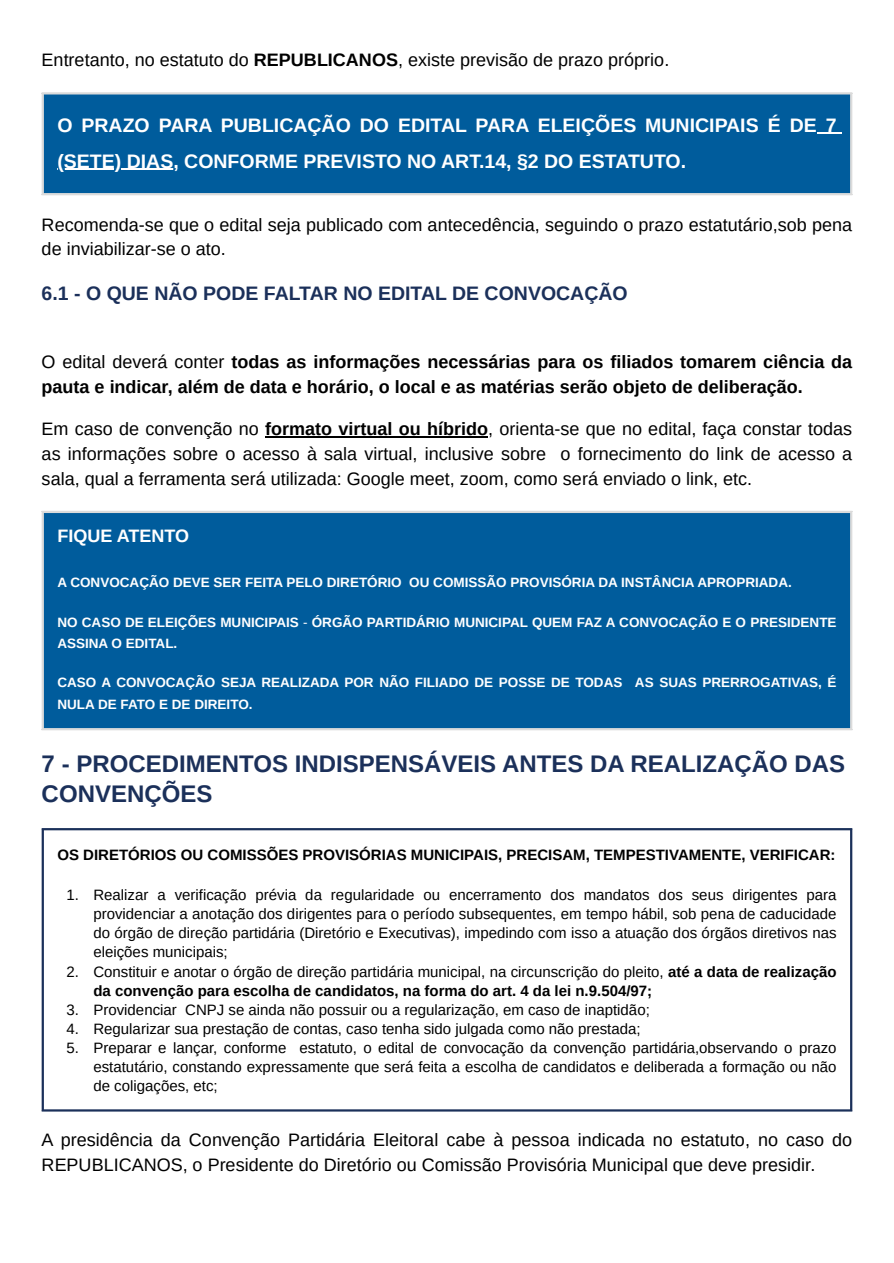
<style>
.page{position:relative;width:894px;height:1263px;background:#fff}
.page>*{position:absolute;margin:0;border:0;box-sizing:border-box;transform-origin:0 0}
.t1{font:700 24px/30.3px "Arimo";color:#1b305a}
.t2{font:700 19.5px/36px "Arimo";color:#fff}
.t3{font:700 19.5px "Arimo";color:#1b305a}
.t4{font:18px/24.8px "Arimo";color:#000}
.t5{font:700 18px/24.8px "Arimo";color:#000}
.t6{font:700 18px "Arimo";color:#fff}
.t7{font:15px/19.2px "Arimo";color:#000;text-align:justify}
.t8{font:700 15px/19.2px "Arimo";color:#000}
.t9{font:700 13.5px/21.3px "Arimo";color:#fff}
.s1{font-weight:700}
.s2{font-weight:400}
</style>
<div class="page">
<hr style="left:265px;top:436px;width:223px;height:2px;background:#000">
<div style="left:42px;top:93px;width:809px;height:101px;background:#005c9c"></div>
<svg style="left:817px;top:133px;width:24px;height:1px"></svg>
<hr style="left:57px;top:169px;width:122px;height:1px;background:#fff">
<hr style="left:42px;top:95px;width:2px;height:98px;background:#dbdbdb">
<hr style="left:849px;top:95px;width:3px;height:98px;background:#dbdbdb">
<hr style="left:42px;top:92px;width:810px;height:3px;background:#dbdbdb">
<hr style="left:42px;top:193px;width:810px;height:2px;background:#dbdbdb">
<div style="left:42px;top:512px;width:809px;height:217px;background:#005c9c"></div>
<hr style="left:42px;top:513px;width:2px;height:215px;background:#dbdbdb">
<hr style="left:849px;top:513px;width:3px;height:215px;background:#dbdbdb">
<hr style="left:42px;top:511px;width:810px;height:2px;background:#dbdbdb">
<hr style="left:42px;top:728px;width:810px;height:2px;background:#dbdbdb">
<hr style="left:42px;top:830px;width:2px;height:279px;background:#1b305a">
<hr style="left:849px;top:830px;width:3px;height:279px;background:#1b305a">
<hr style="left:42px;top:828px;width:810px;height:2px;background:#1b305a">
<hr style="left:42px;top:1109px;width:810px;height:2px;background:#1b305a">
<p class="t4" style="left:42px;top:48px;width:629px">Entretanto, no estatuto do <span class="s1">REPUBLICANOS</span>, existe previsão de prazo próprio.</p>
<p class="t2" style="left:57px;top:107px;width:780px">O PRAZO PARA PUBLICAÇÃO DO EDITAL PARA ELEIÇÕES MUNICIPAIS É DE 7 (SETE) DIAS, CONFORME PREVISTO NO ART.14, §2 DO ESTATUTO.</p>
<p class="t4" style="left:42px;top:212px;width:811px">Recomenda-se que o edital seja publicado com antecedência, seguindo o prazo estatutário,sob pena de inviabilizar-se o ato.</p>
<h2 class="t3" style="left:42px;top:283px;width:587px">6.1 - O QUE NÃO PODE FALTAR NO EDITAL DE CONVOCAÇÃO</h2>
<p class="t5" style="left:42px;top:349px;width:811px"><span class="s2">O edital deverá conter</span> todas as informações necessárias para os filiados tomarem ciência da pauta e indicar, além de data e horário, o local e as matérias serão objeto de deliberação.</p>
<p class="t4" style="left:42px;top:417px;width:811px;text-align:justify">Em caso de convenção no <span class="s1">formato virtual ou híbrido</span>, orienta-se que no edital, faça constar todas as informações sobre o acesso à sala virtual, inclusive sobre o fornecimento do link de acesso a sala, qual a ferramenta será utilizada: Google meet, zoom, como será enviado o link, etc.</p>
<h1 class="t6" style="left:57px;top:526px;width:133px">FIQUE ATENTO</h1>
<h1 class="t9" style="left:57px;top:572px;width:735px">A CONVOCAÇÃO DEVE SER FEITA PELO DIRETÓRIO OU COMISSÃO PROVISÓRIA DA INSTÂNCIA APROPRIADA.</h1>
<h2 class="t9" style="left:57px;top:611px;width:780px">NO CASO DE ELEIÇÕES MUNICIPAIS <span class="s2">-</span> ÓRGÃO PARTIDÁRIO MUNICIPAL QUEM FAZ A CONVOCAÇÃO E O PRESIDENTE<br>ASSINA O EDITAL.</h2>
<h2 class="t9" style="left:57px;top:672px;width:780px">CASO A CONVOCAÇÃO SEJA REALIZADA POR NÃO FILIADO DE POSSE DE TODAS AS SUAS PRERROGATIVAS, É<br>NULA DE FATO E DE DIREITO.</h2>
<h1 class="t1" style="left:42px;top:748px;width:804px">7 - PROCEDIMENTOS INDISPENSÁVEIS ANTES DA REALIZAÇÃO DAS<br>CONVENÇÕES</h1>
<h1 class="t8" style="left:57px;top:845px;width:779px">OS DIRETÓRIOS OU COMISSÕES PROVISÓRIAS MUNICIPAIS, PRECISAM, TEMPESTIVAMENTE, VERIFICAR:</h1>
<p class="t7" style="left:93px;top:885px;width:744px;text-indent:-27px">1. Realizar a verificação prévia da regularidade ou encerramento dos mandatos dos seus dirigentes para providenciar a anotação dos dirigentes para o período subsequentes, em tempo hábil, sob pena de caducidade do órgão de direção partidária (Diretório e Executivas), impedindo com isso a atuação dos órgãos diretivos nas eleições municipais;</p>
<p class="t8" style="left:93px;top:962px;width:744px;text-indent:-27px"><span class="s2">2. Constituir e anotar o órgão de direção partidária municipal, na circunscrição do pleito,</span> até a data de realização da convenção para escolha de candidatos, na forma do art. 4 da lei n.9.504/97;</p>
<p class="t7" style="left:66px;top:1000px;width:584px">3. Providenciar CNPJ se ainda não possuir ou a regularização, em caso de inaptidão;</p>
<p class="t7" style="left:66px;top:1019px;width:575px">4. Regularizar sua prestação de contas, caso tenha sido julgada como não prestada;</p>
<p class="t7" style="left:93px;top:1038px;width:744px;text-indent:-27px">5. Preparar e lançar, conforme estatuto, o edital de convocação da convenção partidária,observando o prazo estatutário, constando expressamente que será feita a escolha de candidatos e deliberada a formação ou não de coligações, etc;</p>
<p class="t4" style="left:42px;top:1128px;width:811px">A presidência da Convenção Partidária Eleitoral cabe à pessoa indicada no estatuto, no caso do<br>REPUBLICANOS, o Presidente do Diretório ou Comissão Provisória Municipal que deve presidir.</p>
</div>
